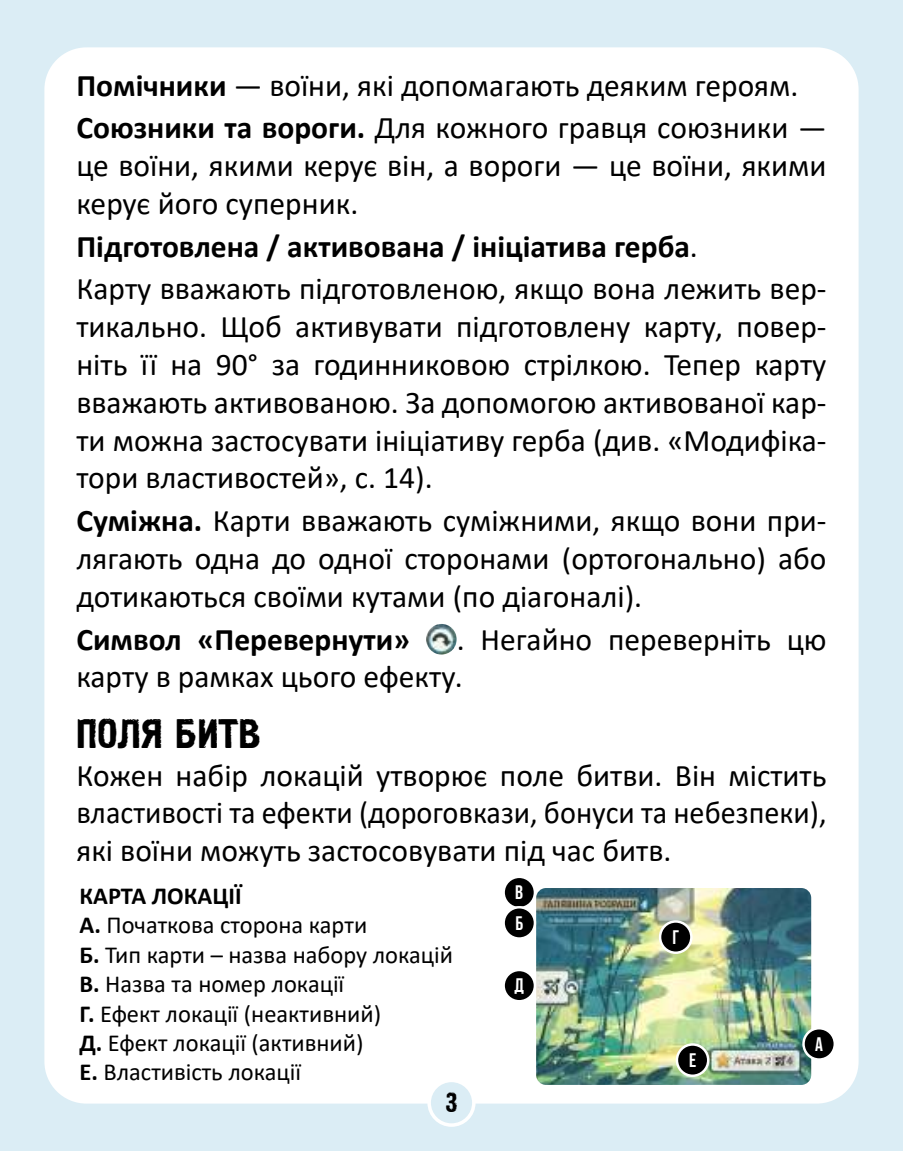
<style>
.page{position:relative;width:903px;height:1151px;background:#dbedf5}
.page>*{position:absolute;margin:0;border:0;box-sizing:border-box;transform-origin:0 0}
.t1{font:42px "Pollock 2 CTT";color:#000}
.t2{font:31.5px/37.8px "Calibri";color:#000}
.t3{font:700 31.5px "Calibri";color:#000}
.t4{font:28px "Pollock 2 CTT";color:#000}
.t5{font:24.5px/29.4px "Calibri";color:#000}
.t6{font:700 19.6px/30.4px "Bebas Neue Pro";color:#fff}
.s1{font-weight:700}
</style>
<div class="page">
<div style="left:44px;top:47px;width:814px;height:1056px;background:#fff;border-radius:42px"></div>
<img style="left:426px;top:624px;width:31px;height:31px;border-radius:15px">
<div style="left:429px;top:1080px;width:45px;height:45px;background:#dbedf5;border-radius:50%"></div>
<div style="left:427px;top:1079px;width:48px;height:48px;border:4px solid #fff;border-radius:50%"></div>
<img style="left:536px;top:888px;width:275px;height:197px">
<div style="left:660px;top:921px;width:31px;height:32px;background:#000;border-radius:50%"></div>
<div style="left:659px;top:920px;width:33px;height:34px;border:2px solid #fff;border-radius:50%"></div>
<div style="left:504px;top:877px;width:31px;height:31px;background:#000;border-radius:50%"></div>
<div style="left:502px;top:876px;width:34px;height:33px;border:2px solid #fff;border-radius:50%"></div>
<div style="left:504px;top:907px;width:31px;height:31px;background:#000;border-radius:50%"></div>
<div style="left:502px;top:906px;width:34px;height:34px;border:2px solid #fff;border-radius:50%"></div>
<div style="left:504px;top:970px;width:31px;height:31px;background:#000;border-radius:50%"></div>
<div style="left:502px;top:969px;width:34px;height:33px;border:2px solid #fff;border-radius:50%"></div>
<div style="left:677px;top:1044px;width:31px;height:32px;background:#000;border-radius:50%"></div>
<div style="left:676px;top:1043px;width:33px;height:34px;border:2px solid #fff;border-radius:50%"></div>
<div style="left:803px;top:1028px;width:32px;height:31px;background:#000;border-radius:50%"></div>
<div style="left:802px;top:1027px;width:34px;height:34px;border:2px solid #fff;border-radius:50%"></div>
<p class="t2" style="left:76px;top:63px;width:752px;line-height:42.7px"><span class="s1">Помічники</span> — воїни, які допомагають деяким героям.<br><span class="s1">Союзники та вороги.</span> Для кожного гравця союзники —</p>
<p class="t2" style="left:76px;top:146px;width:752px">це воїни, якими керує він, а вороги — це воїни, якими керує його суперник.</p>
<p class="t2" style="left:76px;top:224px;width:752px;line-height:42.7px"><span class="s1">Підготовлена / активована / ініціатива герба</span>.<br>Карту вважають підготовленою, якщо вона лежить вер-</p>
<p class="t2" style="left:76px;top:307px;width:752px;text-align:justify">тикально. Щоб активувати підготовлену карту, повер&shy;ніть її на 90° за годинниковою стрілкою. Тепер карту вважають активованою. За допомогою активованої кар&shy;ти можна застосувати ініціативу герба (див. «Модифіка&shy;тори властивостей», с. 14).</p>
<p class="t2" style="left:76px;top:501px;width:752px;text-align:justify"><span class="s1">Суміжна.</span> Карти вважають суміжними, якщо вони при&shy;лягають одна до одної сторонами (ортогонально) або дотикаються своїми кутами (по діагоналі).</p>
<p class="t3" style="left:76px;top:617px;width:335px">Символ «Перевернути»</p>
<p class="t2" style="left:76px;top:619px;width:752px;text-indent:380px">. Негайно переверніть цю карту в рамках цього ефекту.</p>
<h1 class="t1" style="left:76px;top:712px;width:186px">ПОЛЯ БИТВ</h1>
<p class="t2" style="left:76px;top:755px;width:752px;text-align:justify">Кожен набір локацій утворює поле битви. Він містить властивості та ефекти (дороговкази, бонуси та небезпеки), які воїни можуть застосовувати під час битв.</p>
<p class="t5" style="left:79px;top:880px;width:375px"><span class="s1">КАРТА ЛОКАЦІЇ<br>А.</span> Початкова сторона карти<br><span class="s1">Б.</span> Тип карти – назва набору локацій<br><span class="s1">В.</span> Назва та номер локації<br><span class="s1">Г.</span> Ефект локації (неактивний)<br><span class="s1">Д.</span> Ефект локації (активний)<br><span class="s1">Е.</span> Властивість локації</p>
<p class="t4" style="left:445px;top:1089px;width:14px">3</p>
<p class="t6" style="left:515px;top:877px;width:9px">В<br>Б</p>
<p class="t6" style="left:672px;top:922px;width:8px">Г</p>
<p class="t6" style="left:514px;top:970px;width:11px">Д</p>
<p class="t6" style="left:815px;top:1028px;width:9px">А</p>
<p class="t6" style="left:689px;top:1045px;width:9px">Е</p>
</div>
